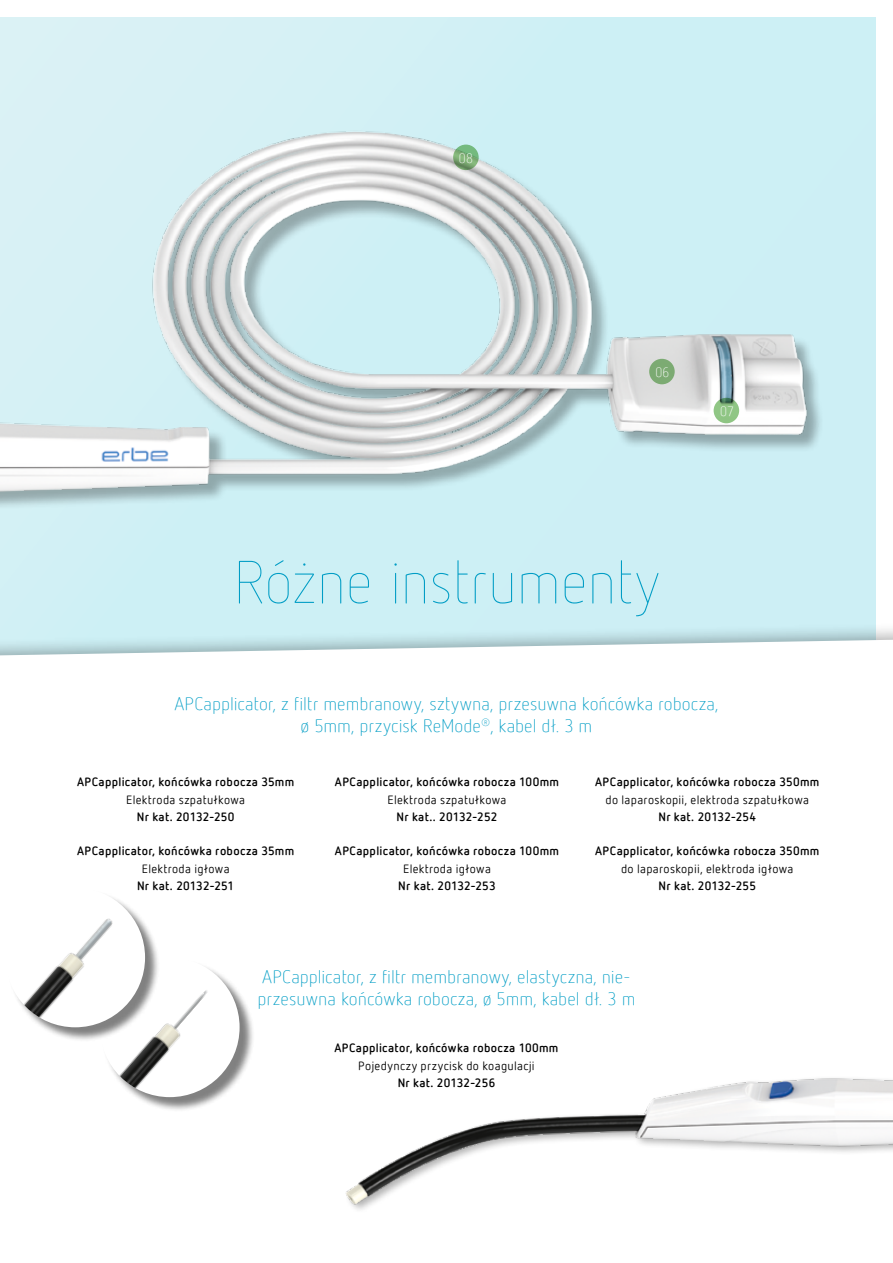
<style>
.page{position:relative;width:893px;height:1263px;background:#fff}
.page>*{position:absolute;margin:0;border:0;box-sizing:border-box;transform-origin:0 0}
.t1{font:100 60px "Netto Offc Pro";letter-spacing:-.02em;color:#009dc5}
.t2{font:300 18px/21.6px "Netto Offc Pro";letter-spacing:.005em;color:#009dc5}
.t3{font:300 13.5px "Netto Offc Pro";color:#fff}
.t4{font:700 12px "Netto Offc Pro";letter-spacing:.025em;color:#000}
.t5{font:12px "Netto Offc Pro";letter-spacing:.03em;color:#000}
</style>
<div class="page">
<div style="left:0;top:17px;width:876px;height:1229px;background:linear-gradient(to right,#dbf2f5,#caeff5)"></div>
<img style="left:0;top:95px;width:824px;height:527px">
<div style="left:0;top:622px;width:893px;height:641px;background:#000;opacity:.3"></div>
<svg style="left:0;top:639px;width:893px;height:624px"></svg>
<div style="left:344px;top:1075px;width:549px;height:138px;background:#fff"></div>
<img style="left:315px;top:1035px;width:578px;height:173px">
<svg style="left:714px;top:398px;width:25px;height:25px"></svg>
<div style="left:649px;top:359px;width:26px;height:25px;background:#7cab72;border-radius:50%"></div>
<svg style="left:453px;top:145px;width:26px;height:25px"></svg>
<div style="left:102px;top:959px;width:153px;height:153px;background:#000;opacity:.5"></div>
<img style="left:100px;top:957px;width:140px;height:140px;border-radius:70px">
<div style="left:7px;top:890px;width:153px;height:152px;background:#000;opacity:.5"></div>
<img style="left:5px;top:888px;width:140px;height:139px;border-radius:70px">
<p class="t3" style="left:459px;top:149px;width:16px">08</p>
<p class="t3" style="left:655px;top:364px;width:16px">06</p>
<p class="t3" style="left:720px;top:403px;width:15px">07</p>
<h1 class="t1" style="left:233px;top:545px;width:429px">Różne instrumenty</h1>
<h2 class="t2" style="left:174px;top:693px;width:546px;text-align:center">APCapplicator, z filtr membranowy, sztywna, przesuwna końcówka robocza, ø 5mm, przycisk ReMode<sup>®</sup>, kabel dł. 3 m</h2>
<p class="t4" style="left:77px;top:774px;width:219px">APCapplicator, końcówka robocza 35mm</p>
<p class="t5" style="left:126px;top:792px;width:120px">Elektroda szpatułkowa</p>
<p class="t4" style="left:137px;top:809px;width:99px">Nr kat. 20132-250</p>
<p class="t4" style="left:77px;top:843px;width:219px">APCapplicator, końcówka robocza 35mm</p>
<p class="t5" style="left:142px;top:861px;width:89px">Elektroda igłowa</p>
<p class="t4" style="left:137px;top:878px;width:99px">Nr kat. 20132-251</p>
<p class="t4" style="left:335px;top:774px;width:226px">APCapplicator, końcówka robocza 100mm</p>
<p class="t5" style="left:388px;top:792px;width:120px">Elektroda szpatułkowa</p>
<p class="t4" style="left:397px;top:809px;width:102px">Nr kat.. 20132-252</p>
<p class="t4" style="left:335px;top:843px;width:226px">APCapplicator, końcówka robocza 100mm</p>
<p class="t5" style="left:403px;top:861px;width:89px">Elektroda igłowa</p>
<p class="t4" style="left:398px;top:878px;width:99px">Nr kat. 20132-253</p>
<p class="t4" style="left:595px;top:774px;width:226px">APCapplicator, końcówka robocza 350mm</p>
<p class="t5" style="left:606px;top:792px;width:205px">do laparoskopii, elektroda szpatułkowa</p>
<p class="t4" style="left:658px;top:809px;width:99px">Nr kat. 20132-254</p>
<p class="t4" style="left:595px;top:843px;width:226px">APCapplicator, końcówka robocza 350mm</p>
<p class="t5" style="left:621px;top:861px;width:174px">do laparoskopii, elektroda igłowa</p>
<p class="t4" style="left:659px;top:878px;width:99px">Nr kat. 20132-255</p>
<h2 class="t2" style="left:257px;top:965px;width:379px">APCapplicator, z filtr membranowy, elastyczna, nie&shy;przesuwna końcówka robocza, ø 5mm, kabel dł. 3 m</h2>
<p class="t4" style="left:334px;top:1040px;width:226px">APCapplicator, końcówka robocza 100mm</p>
<p class="t5" style="left:358px;top:1058px;width:178px">Pojedynczy przycisk do koagulacji</p>
<p class="t4" style="left:398px;top:1075px;width:99px">Nr kat. 20132-256</p>
</div>
